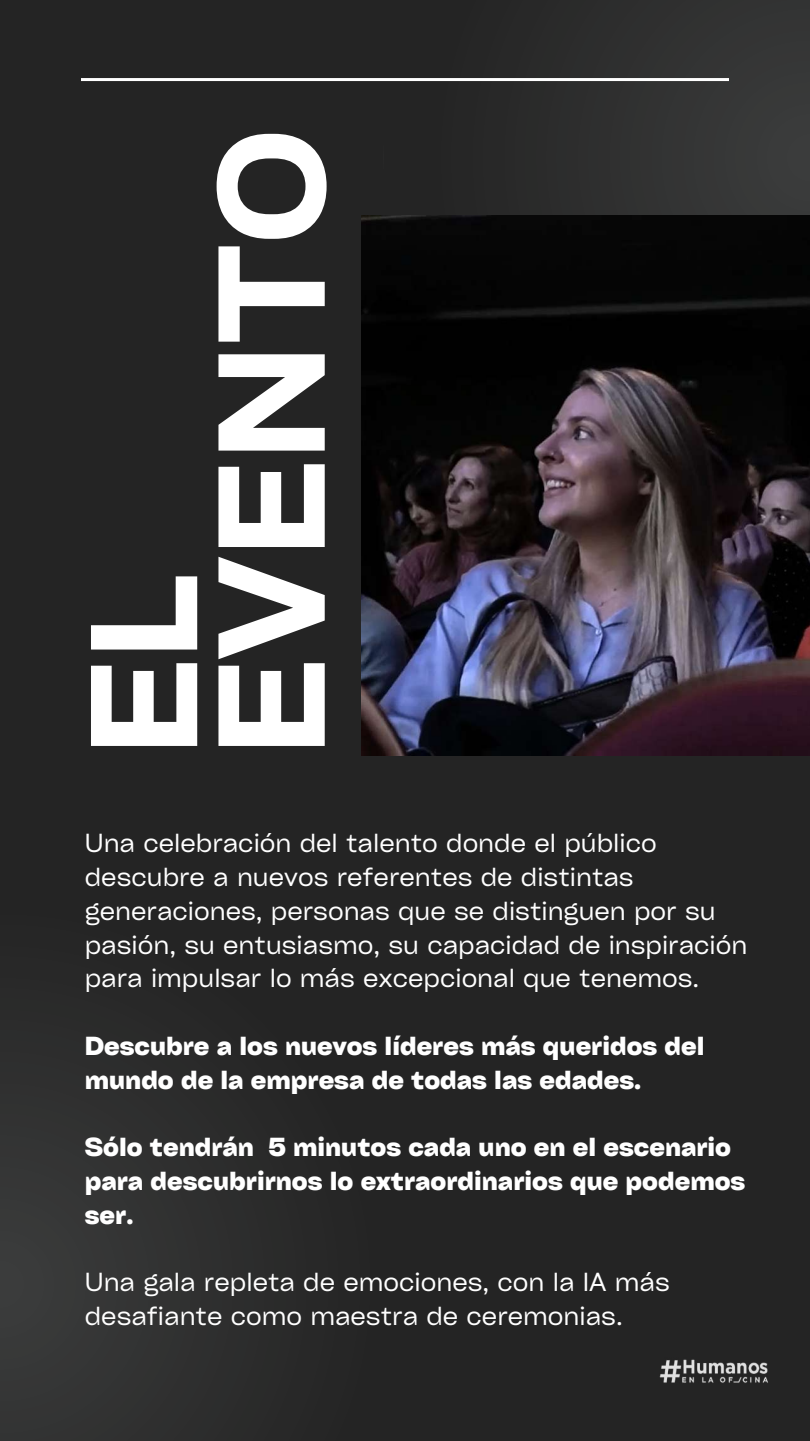
<style>
.page{position:relative;width:810px;height:1441px;background:#fff}
.page>*{position:absolute;margin:0;border:0;box-sizing:border-box;transform-origin:0 0}
.t1{font:145.5px/127.5px "Cy Grotesk Key Demi";color:#fff}
.t2{font:25px/33.8px "Cy Grotesk Key";color:#fff}
.t3{font:700 25px/33.8px "Cy Grotesk Key";color:#fff}
</style>
<div class="page">
<div style="left:0;top:0;width:810px;height:1440px;background:#242424"></div>
<svg style="left:384px;top:0;width:426px;height:215px;fill:#2e2e2e"></svg>
<div style="left:0;top:1062px;width:223px;height:378px;background:#323232"></div>
<hr style="left:81px;top:78px;width:648px;height:3px;background:#fff">
<img style="left:362px;top:215px;width:448px;height:540px">
<img style="left:659px;top:1359px;width:109px;height:23px">
<h1 class="t1" style="left:75px;top:755px;width:628px;rotate:-90deg">EL<br>EVENTO</h1>
<p class="t2" style="left:85px;top:825px;width:664px">Una celebración del talento donde el público descubre a nuevos referentes de distintas generaciones, personas que se distinguen por su pasión, su entusiasmo, su capacidad de inspiración para impulsar lo más excepcional que tenemos.</p>
<p class="t3" style="left:85px;top:1027px;width:621px">Descubre a los nuevos líderes más queridos del mundo de la empresa de todas las edades.</p>
<p class="t3" style="left:85px;top:1129px;width:662px">Sólo tendrán 5 minutos cada uno en el escenario para descubrirnos lo extraordinarios que podemos ser.</p>
<p class="t2" style="left:85px;top:1264px;width:587px">Una gala repleta de emociones, con la IA más desafiante como maestra de ceremonias.</p>
</div>
